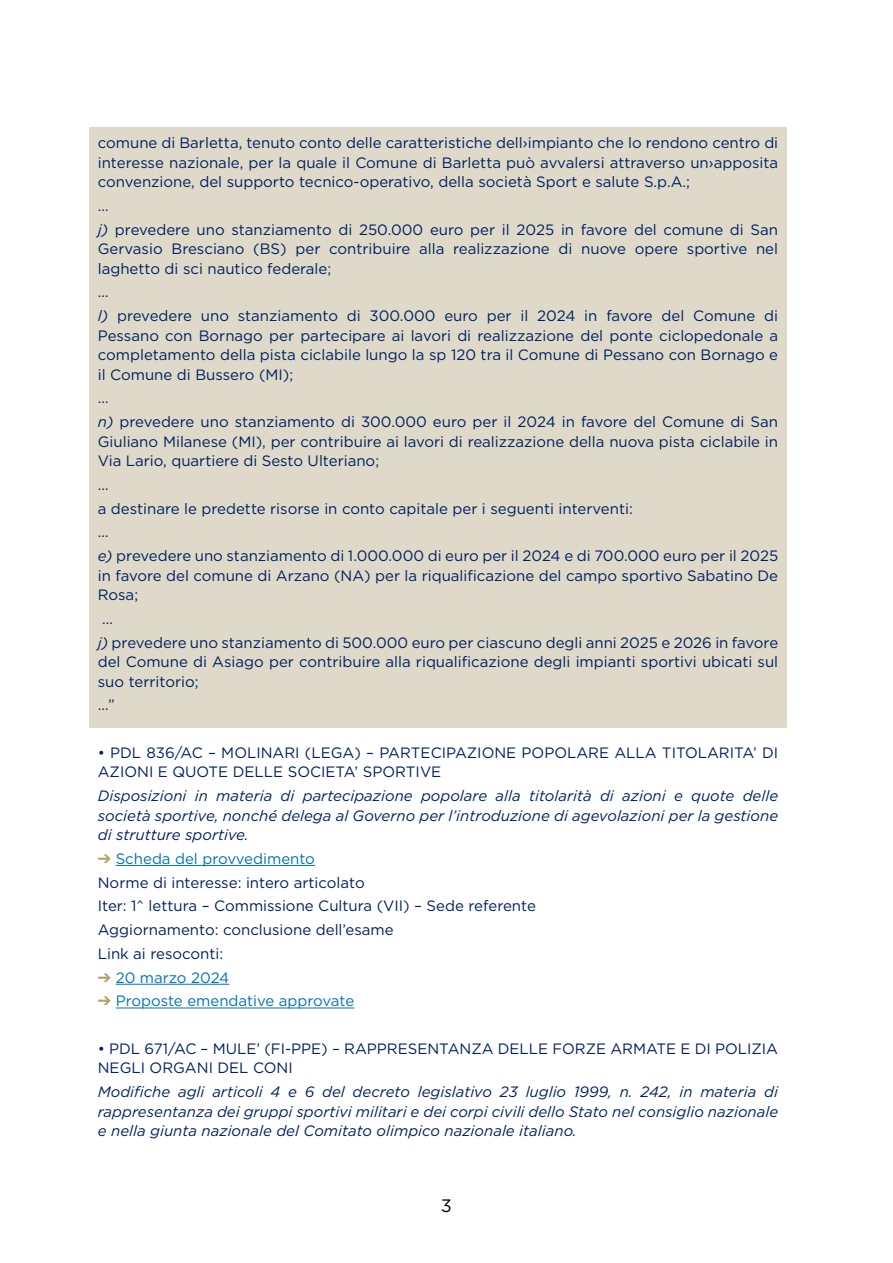
<style>
.page{position:relative;width:893px;height:1263px;background:#fff}
.page>*{position:absolute;margin:0;border:0;box-sizing:border-box;transform-origin:0 0}
.t1{font:18px "Gotham";color:#000}
.t2{font:15px/23.7px "Gotham";color:#002060}
.t3{font:italic 15px/19.5px "Gotham";color:#002060;text-align:justify}
.t4{font:15px "Gotham";color:#0072bc}
.s1{font-style:italic}
.s2{color:#b5a168}
.s3{color:#0072bc}
</style>
<div class="page">
<div style="left:89px;top:128px;width:698px;height:600px;background:#ded9c9"></div>
<hr style="left:116px;top:865px;width:199px;height:1px;background:#0072bc">
<hr style="left:116px;top:984px;width:113px;height:1px;background:#0072bc">
<hr style="left:116px;top:1007px;width:238px;height:1px;background:#0072bc">
<p class="t2" style="left:98px;top:133px;width:682px;line-height:19.5px;text-align:justify">comune di Barletta, tenuto conto delle caratteristiche dell›impianto che lo rendono centro di interesse nazionale, per la quale il Comune di Barletta può avvalersi attraverso un›apposita convenzione, del supporto tecnico-operativo, della società Sport e salute S.p.A.;</p>
<p class="t2" style="left:98px;top:193px;width:682px">…<br><span class="s1">j)</span> prevedere uno stanziamento di 250.000 euro per il 2025 in favore del comune di San</p>
<p class="t2" style="left:98px;top:239px;width:682px;line-height:19.5px">Gervasio Bresciano (BS) per contribuire alla realizzazione di nuove opere sportive nel laghetto di sci nautico federale;</p>
<p class="t2" style="left:98px;top:280px;width:682px">…<br><span class="s1">l)</span> prevedere uno stanziamento di 300.000 euro per il 2024 in favore del Comune di</p>
<p class="t2" style="left:98px;top:325px;width:682px;line-height:19.5px;text-align:justify">Pessano con Bornago per partecipare ai lavori di realizzazione del ponte ciclopedonale a completamento della pista ciclabile lungo la sp 120 tra il Comune di Pessano con Bornago e il Comune di Bussero (MI);</p>
<p class="t2" style="left:98px;top:386px;width:682px">…<br><span class="s1">n)</span> prevedere uno stanziamento di 300.000 euro per il 2024 in favore del Comune di San</p>
<p class="t2" style="left:98px;top:431px;width:682px;line-height:19.5px">Giuliano Milanese (MI), per contribuire ai lavori di realizzazione della nuova pista ciclabile in<br>Via Lario, quartiere di Sesto Ulteriano;</p>
<p class="t2" style="left:98px;top:472px;width:682px">…<br>a destinare le predette risorse in conto capitale per i seguenti interventi:<br>…<br><span class="s1">e)</span> prevedere uno stanziamento di 1.000.000 di euro per il 2024 e di 700.000 euro per il 2025</p>
<p class="t2" style="left:98px;top:565px;width:682px;line-height:19.5px">in favore del comune di Arzano (NA) per la riqualificazione del campo sportivo Sabatino De<br>Rosa;</p>
<p class="t2" style="left:98px;top:606px;width:682px;text-indent:4px">…<br><span class="s1">j)</span> prevedere uno stanziamento di 500.000 euro per ciascuno degli anni 2025 e 2026 in favore</p>
<p class="t2" style="left:98px;top:652px;width:682px;line-height:19.5px">del Comune di Asiago per contribuire alla riqualificazione degli impianti sportivi ubicati sul suo territorio;</p>
<p class="t2" style="left:98px;top:693px;width:18px">…”</p>
<p class="t2" style="left:98px;top:742px;width:682px;line-height:19.5px">• PDL 836/AC – MOLINARI (LEGA) – PARTECIPAZIONE POPOLARE ALLA TITOLARITA’ DI<br>AZIONI E QUOTE DELLE SOCIETA’ SPORTIVE</p>
<p class="t3" style="left:98px;top:786px;width:682px">Disposizioni in materia di partecipazione popolare alla titolarità di azioni e quote delle società sportive, nonché delega al Governo per l’introduzione di agevolazioni per la gestione di strutture sportive.</p>
<p class="t2" style="left:98px;top:846px;width:440px"><span class="s2">➔</span> <span class="s3">Scheda del provvedimento<br></span>Norme di interesse: intero articolato<br>Iter: 1^ lettura – Commissione Cultura (VII) – Sede referente Aggiornamento: conclusione dell’esame<br>Link ai resoconti:</p>
<p class="t4" style="left:98px;top:968px;width:133px"><span class="s2">➔</span> 20 marzo 2024</p>
<p class="t4" style="left:98px;top:991px;width:258px"><span class="s2">➔</span> Proposte emendative approvate</p>
<p class="t2" style="left:98px;top:1038px;width:682px;line-height:19.5px">• PDL 671/AC – MULE’ (FI-PPE) – RAPPRESENTANZA DELLE FORZE ARMATE E DI POLIZIA<br>NEGLI ORGANI DEL CONI</p>
<p class="t3" style="left:98px;top:1082px;width:682px">Modifiche agli articoli 4 e 6 del decreto legislativo 23 luglio 1999, n. 242, in materia di rappresentanza dei gruppi sportivi militari e dei corpi civili dello Stato nel consiglio nazionale e nella giunta nazionale del Comitato olimpico nazionale italiano.</p>
<p class="t1" style="left:441px;top:1194px;width:13px">3</p>
</div>
